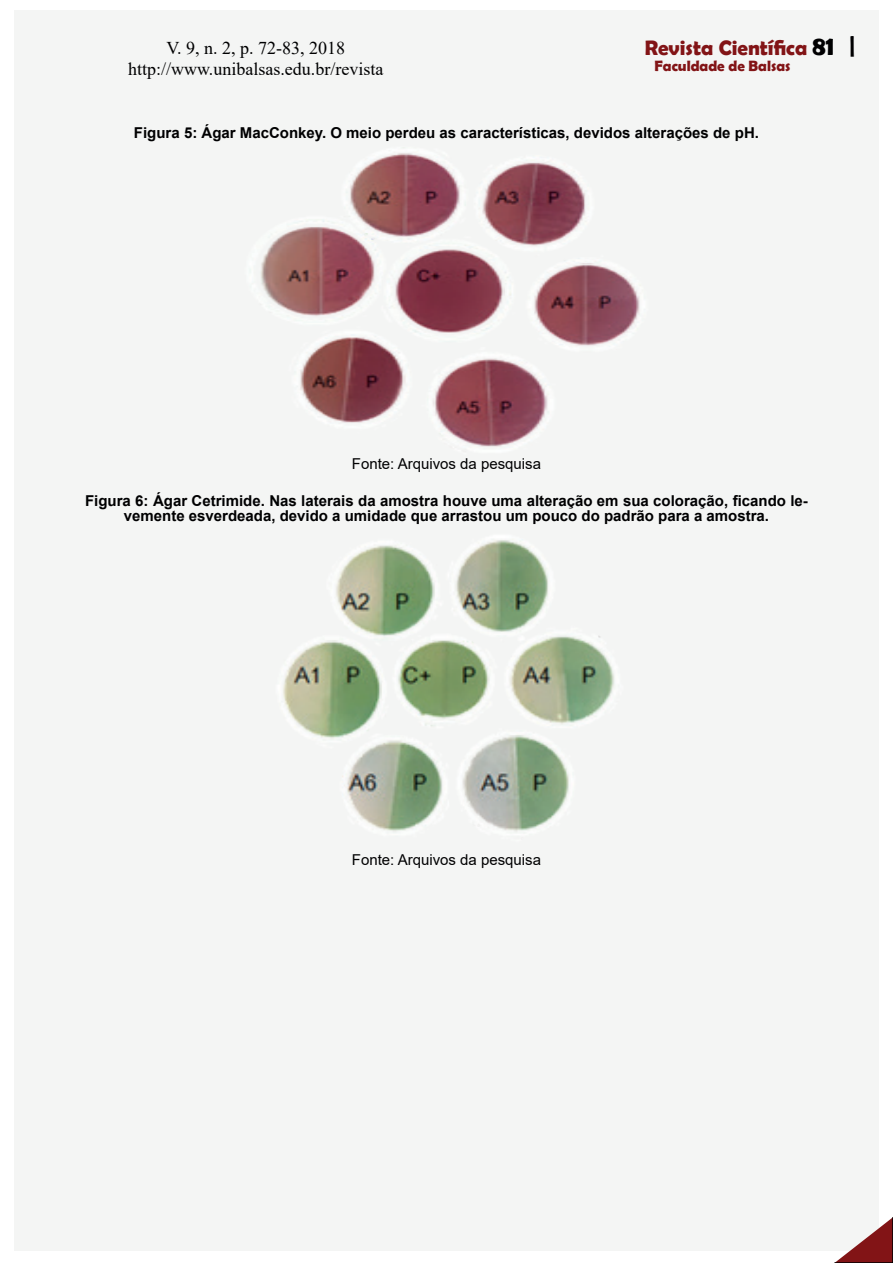
<style>
.page{position:relative;width:893px;height:1263px;background:#fff}
.page>*{position:absolute;margin:0;border:0;box-sizing:border-box;transform-origin:0 0}
.t1{font:700 21px "Berlin Sans FB Demi";color:#821416}
.t2{font:18px/21.6px "Times New Roman";color:#000001;text-align:center}
.t3{font:700 15px/15px "Arial";color:#000001;text-align:center}
.t4{font:15px "Arial";color:#000001}
.t5{font:700 15px "Berlin Sans FB Demi";color:#821416}
.s1{font-size:27px;color:#000001}
</style>
<div class="page">
<div style="left:14px;top:11px;width:865px;height:1240px;background:#f4f5f4"></div>
<svg style="left:834px;top:1217px;width:59px;height:46px"></svg>
<img style="left:261px;top:153px;width:379px;height:294px">
<img style="left:278px;top:536px;width:336px;height:295px">
<p class="t2" style="left:128px;top:36px;width:257px">V. 9, n. 2, p. 72-83, 2018 http://www.unibalsas.edu.br/revista</p>
<h1 class="t1" style="left:645px;top:36px;width:213px">Revista Científica <span class="s1">81 |</span></h1>
<p class="t5" style="left:654px;top:58px;width:138px">Faculdade de Balsas</p>
<p class="t3" style="left:134px;top:126px;width:626px">Figura 5: Ágar MacConkey. O meio perdeu as características, devidos alterações de pH.</p>
<p class="t4" style="left:352px;top:453px;width:191px">Fonte: Arquivos da pesquisa</p>
<p class="t3" style="left:85px;top:493px;width:724px">Figura 6: Ágar Cetrimide. Nas laterais da amostra houve uma alteração em sua coloração, ficando le&shy;vemente esverdeada, devido a umidade que arrastou um pouco do padrão para a amostra.</p>
<p class="t4" style="left:352px;top:849px;width:191px">Fonte: Arquivos da pesquisa</p>
</div>
